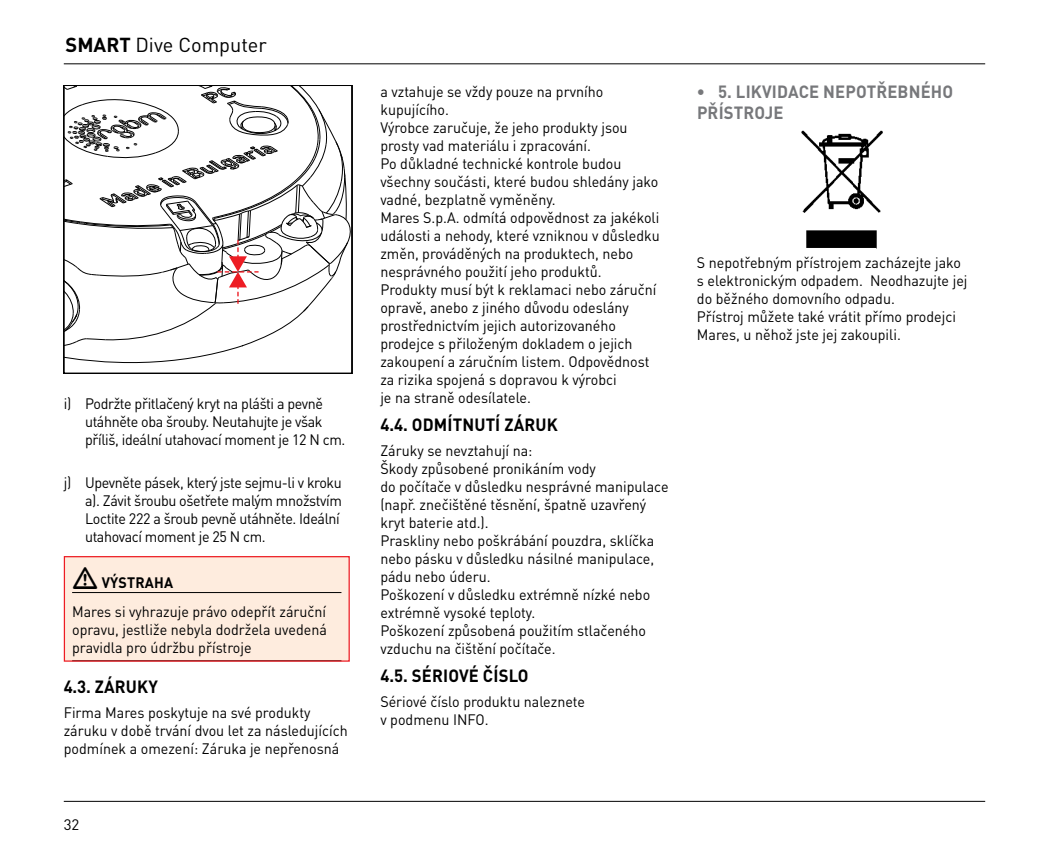
<style>
.page{position:relative;width:1049px;height:851px;background:#fff}
.page>*{position:absolute;margin:0;border:0;box-sizing:border-box;transform-origin:0 0}
.t1{font:20px "DIN Pro";color:#000}
.t2{font:700 17.5px "DIN Pro";letter-spacing:.01em;color:#000;scale:.95 1}
.t3{font:700 17.5px/21px "DIN Pro";letter-spacing:.01em;color:#77787b;scale:.95 1}
.t4{font:15px/18px "DIN Pro";color:#000;scale:.95 1}
.t5{font:15px/18px "DIN Pro";letter-spacing:-.025em;color:#000;scale:.95 1}
.t6{font:700 15px "DIN Pro";letter-spacing:.01em;color:#000;scale:.95 1}
.t7{font:15px "DIN Pro";color:#000}
.s1{font-weight:700}
</style>
<div class="page">
<hr style="left:64px;top:63px;width:921px;height:1px;background:#000">
<hr style="left:64px;top:800px;width:921px;height:1px;background:#000">
<svg style="left:67px;top:88px;width:282px;height:276px"></svg>
<div style="left:64px;top:85px;width:288px;height:288px;border:2px solid #000"></div>
<div style="left:64px;top:556px;width:285px;height:105px;background:#feecde"></div>
<hr style="left:72px;top:592px;width:269px;height:1px;background:#000">
<div style="left:64px;top:556px;width:286px;height:105px;border:1px solid #ed1d24"></div>
<img style="left:801px;top:130px;width:82px;height:119px">
<hr style="left:1008px;top:0;width:38px;height:1px;background:#000">
<hr style="left:1008px;top:850px;width:38px;height:1px;background:#000">
<h1 class="t1" style="left:66px;top:31px;width:203px"><span class="s1">SMART</span> Dive Computer</h1>
<p class="t5" style="left:85px;top:394px;width:276px;text-indent:-21px">i) Podržte přitlačený kryt na plášti a pevně utáhněte oba šrouby. Neutahujte je však příliš, ideální utahovací moment je 12 N cm.</p>
<p class="t5" style="left:85px;top:473px;width:272px;text-indent:-21px">j) Upevněte pásek, který jste sejmu-li v kroku a). Závit šroubu ošetřete malým množstvím Loctite 222 a šroub pevně utáhněte. Ideální utahovací moment je 25 N cm.</p>
<p class="t6" style="left:102px;top:572px;width:76px">VÝSTRAHA</p>
<p class="t4" style="left:72px;top:602px;width:270px;text-align:justify">Mares si vyhrazuje právo odepřít záruční opravu, jestliže nebyla dodržela uvedená pravidla pro údržbu přístroje</p>
<p class="t2" style="left:64px;top:675px;width:101px">4.3. ZÁRUKY</p>
<p class="t4" style="left:64px;top:703px;width:300px">Firma Mares poskytuje na své produkty záruku v době trvání dvou let za následujících podmínek a omezení: Záruka je nepřenosná</p>
<p class="t7" style="left:64px;top:814px;width:17px">32</p>
<p class="t4" style="left:380px;top:81px;width:296px">a vztahuje se vždy pouze na prvního kupujícího.<br>Výrobce zaručuje, že jeho produkty jsou prosty vad materiálu i zpracování.<br>Po důkladné technické kontrole budou všechny součásti, které budou shledány jako vadné, bezplatně vyměněny.<br>Mares S.p.A. odmítá odpovědnost za jakékoli události a nehody, které vzniknou v důsledku změn, prováděných na produktech, nebo nesprávného použití jeho produktů.<br>Produkty musí být k reklamaci nebo záruční opravě, anebo z jiného důvodu odeslány prostřednictvím jejich autorizovaného prodejce s přiloženým dokladem o jejich zakoupení a záručním listem. Odpovědnost za rizika spojená s dopravou k výrobci<br>je na straně odesílatele.</p>
<p class="t2" style="left:380px;top:412px;width:188px">4.4. ODMÍTNUTÍ ZÁRUK</p>
<p class="t4" style="left:380px;top:441px;width:305px">Záruky se nevztahují na:<br>Škody způsobené pronikáním vody<br>do počítače v důsledku nesprávné manipulace (např. znečištěné těsnění, špatně uzavřený kryt baterie atd.).<br>Praskliny nebo poškrábání pouzdra, sklíčka nebo pásku v důsledku násilné manipulace, pádu nebo úderu.<br>Poškození v důsledku extrémně nízké nebo extrémně vysoké teploty.<br>Poškození způsobená použitím stlačeného vzduchu na čištění počítače.</p>
<p class="t2" style="left:380px;top:664px;width:158px">4.5. SÉRIOVÉ ČÍSLO</p>
<p class="t4" style="left:380px;top:692px;width:217px">Sériové číslo produktu naleznete v podmenu INFO.</p>
<p class="t3" style="left:697px;top:81px;width:271px">• 5. LIKVIDACE NEPOTŘEBNÉHO<br>PŘÍSTROJE</p>
<p class="t4" style="left:697px;top:253px;width:286px">S nepotřebným přístrojem zacházejte jako s elektronickým odpadem. Neodhazujte jej do běžného domovního odpadu.<br>Přístroj můžete také vrátit přímo prodejci Mares, u něhož jste jej zakoupili.</p>
</div>
